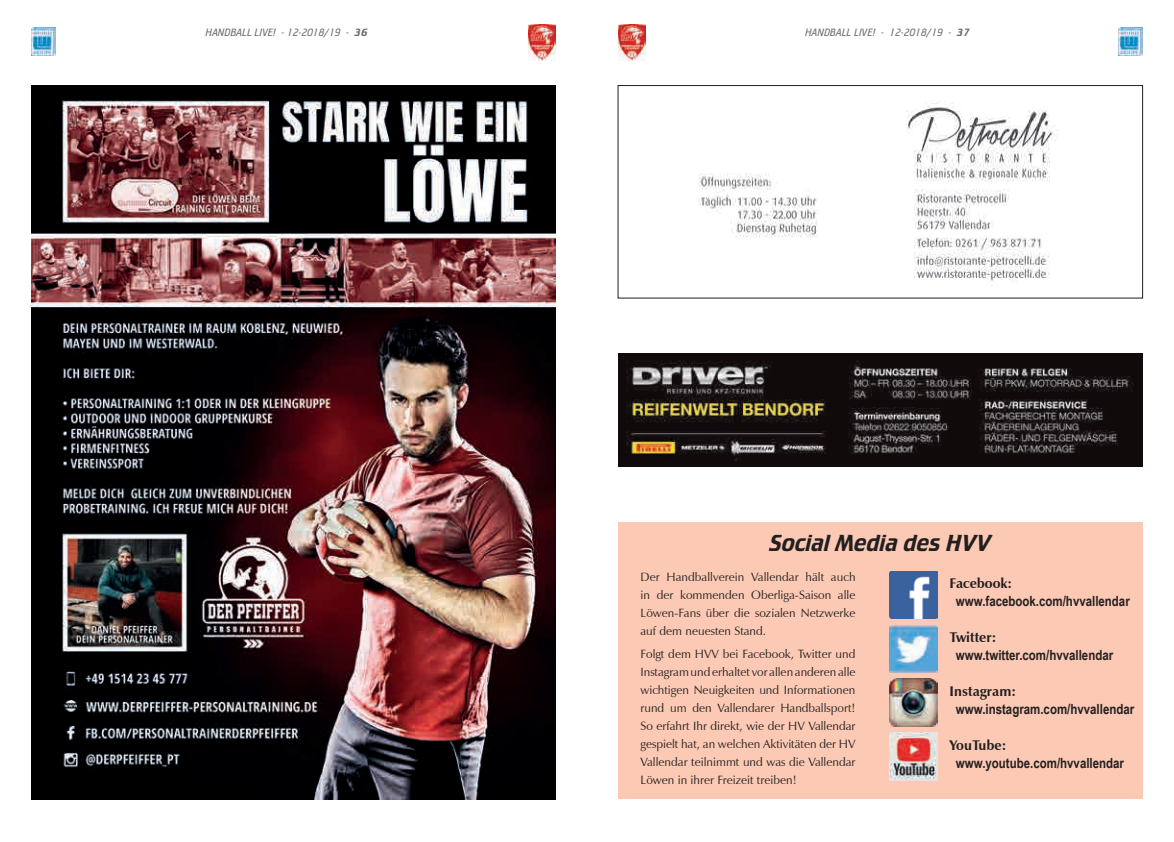
<style>
.page{position:relative;width:1174px;height:842px;background:#fff}
.page>*{position:absolute;margin:0;border:0;box-sizing:border-box;transform-origin:0 0}
.t1{font:italic 22px "AT Crillee";color:#231f20}
.t2{font:700 14px "Arial Narrow";color:#231f20}
.t3{font:700 14px "Zapf Humanist 601 BT";color:#231f20}
.t4{font:12px/18px "Zapf Humanist 601 BT";color:#231f20;text-align:justify}
.t5{font:italic 300 10px "AT Crillee";color:#6c6d70}
.s1{font-weight:400}
</style>
<div class="page">
<img style="left:31px;top:27px;width:24px;height:29px">
<img style="left:1118px;top:27px;width:24px;height:29px">
<img style="left:528px;top:24px;width:27px;height:37px">
<img style="left:619px;top:24px;width:26px;height:37px">
<div style="left:618px;top:522px;width:524px;height:276px;background:#fcc9b4"></div>
<img style="left:890px;top:571px;width:47px;height:47px">
<img style="left:890px;top:679px;width:47px;height:47px">
<img style="left:890px;top:625px;width:47px;height:47px">
<img style="left:890px;top:733px;width:47px;height:47px">
<img style="left:618px;top:353px;width:524px;height:114px">
<img style="left:698px;top:101px;width:360px;height:185px">
<div style="left:617px;top:85px;width:526px;height:214px;border:1px solid #231f20"></div>
<img style="left:31px;top:85px;width:525px;height:714px">
<p class="t5" style="left:205px;top:26px;width:163px">HANDBALL LIVE! - 12-2018/19 - <span class="s1">36</span></p>
<p class="t5" style="left:805px;top:26px;width:166px">HANDBALL LIVE! - 12-2018/19 - <span class="s1">37</span></p>
<h1 class="t1" style="left:770px;top:529px;width:223px">Social Media des HVV</h1>
<p class="t3" style="left:949px;top:575px;width:64px">Facebook:</p>
<p class="t2" style="left:956px;top:591px;width:175px">www.facebook.com/hvvallendar</p>
<p class="t3" style="left:949px;top:629px;width:48px">Twitter:</p>
<p class="t2" style="left:956px;top:645px;width:159px">www.twitter.com/hvvallendar</p>
<p class="t3" style="left:949px;top:683px;width:68px">Instagram:</p>
<p class="t2" style="left:956px;top:699px;width:180px">www.instagram.com/hvvallendar</p>
<p class="t3" style="left:949px;top:737px;width:58px">YouTube:</p>
<p class="t2" style="left:956px;top:753px;width:170px">www.youtube.com/hvvallendar</p>
<p class="t4" style="left:640px;top:567px;width:216px">Der Handballverein Vallendar hält auch in der kommenden Oberliga-Saison alle Löwen-Fans über die sozialen Netzwerke auf dem neuesten Stand.</p>
<p class="t4" style="left:640px;top:645px;width:216px">Folgt dem HVV bei Facebook, Twitter und Instagram und erhaltet vor allen anderen alle wichtigen Neuigkeiten und Informationen rund um den Vallendarer Handballsport!<br>So erfahrt Ihr direkt, wie der HV Vallendar gespielt hat, an welchen Aktivitäten der HV Vallendar teilnimmt und was die Vallendar Löwen in ihrer Freizeit treiben!</p>
</div>
